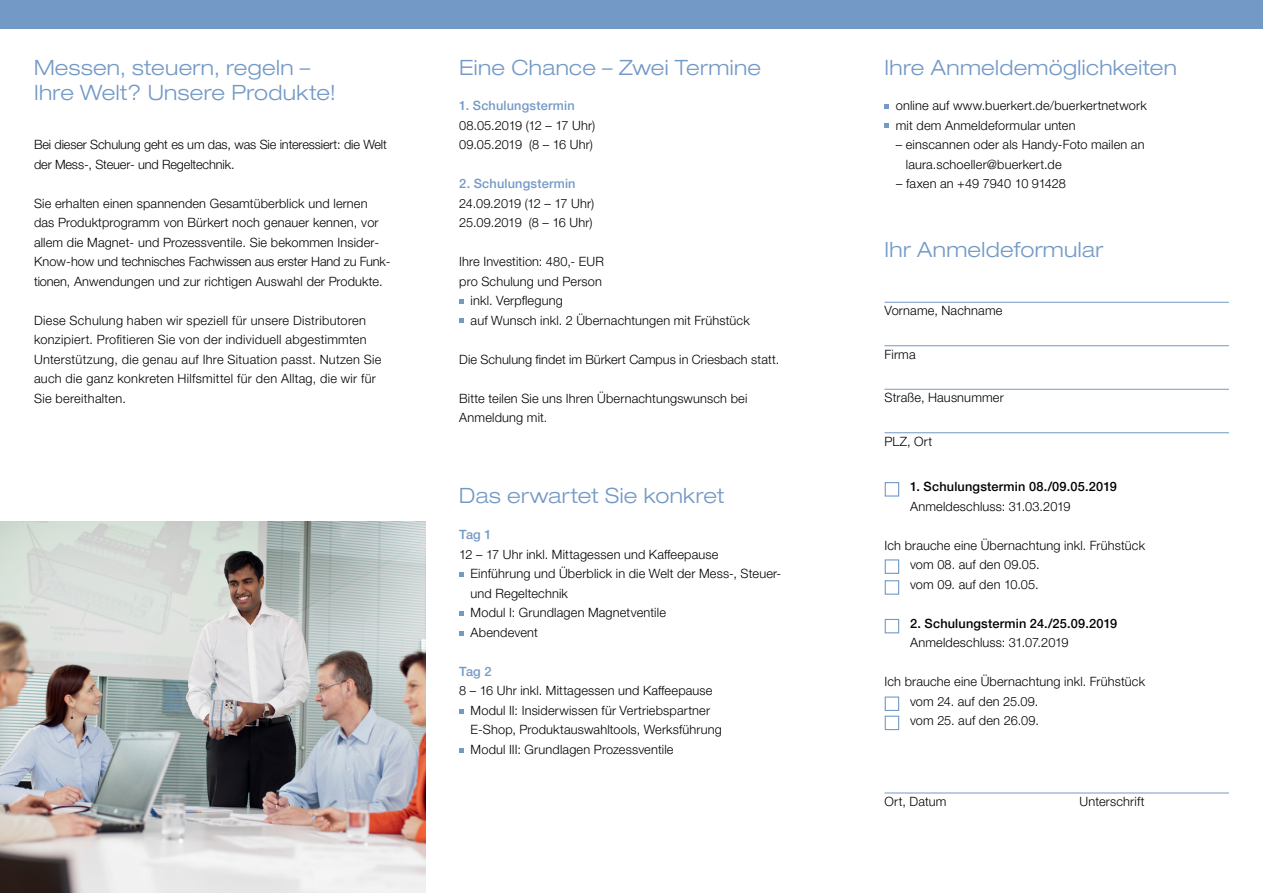
<style>
.page{position:relative;width:1263px;height:893px;background:#fff}
.page>*{position:absolute;margin:0;border:0;box-sizing:border-box;transform-origin:0 0}
.t1{font:300 expanded 21px "Helvetica Neue LTW1 G";letter-spacing:.015em;color:#7399c6}
.t2{font:300 12.75px/19.5px "Helvetica Neue LTW1 G";letter-spacing:.015em;color:#000}
.t3{font:500 12.75px/19.5px "Helvetica Neue LTW1 G";letter-spacing:.015em;color:#000}
.t4{font:300 12.75px/19.5px "Helvetica Neue LTW1 G";letter-spacing:-.01em;color:#000}
.t5{font:500 12.75px "Helvetica Neue LTW1 G";letter-spacing:.015em;color:#7399c6}
.t6{font:300 12.75px "Helvetica Neue LTW1 G";letter-spacing:-.005em;color:#000}
.t7{font:300 12.75px "Helvetica Neue LTW1 G";letter-spacing:-.025em;color:#000}
.s1{font-weight:300}
</style>
<div class="page">
<svg style="left:459px;top:299px;width:4px;height:5px"></svg>
<svg style="left:459px;top:319px;width:4px;height:4px"></svg>
<svg style="left:459px;top:573px;width:4px;height:4px"></svg>
<svg style="left:459px;top:612px;width:4px;height:4px"></svg>
<svg style="left:459px;top:631px;width:4px;height:4px"></svg>
<svg style="left:459px;top:709px;width:4px;height:4px"></svg>
<svg style="left:459px;top:748px;width:4px;height:4px"></svg>
<svg style="left:884px;top:104px;width:5px;height:5px"></svg>
<svg style="left:884px;top:124px;width:5px;height:4px"></svg>
<hr style="left:884px;top:302px;width:345px;height:1px;background:#7399c6">
<hr style="left:884px;top:345px;width:345px;height:1px;background:#7399c6">
<hr style="left:884px;top:389px;width:345px;height:1px;background:#7399c6">
<hr style="left:884px;top:432px;width:345px;height:1px;background:#7399c6">
<hr style="left:884px;top:793px;width:345px;height:1px;background:#7399c6">
<div style="left:885px;top:482px;width:14px;height:15px;border:1px solid #7399c6"></div>
<div style="left:885px;top:559px;width:14px;height:15px;border:1px solid #7399c6"></div>
<div style="left:885px;top:619px;width:14px;height:14px;border:1px solid #7399c6"></div>
<div style="left:885px;top:696px;width:14px;height:15px;border:1px solid #7399c6"></div>
<div style="left:885px;top:716px;width:14px;height:14px;border:1px solid #7399c6"></div>
<div style="left:0;top:0;width:1263px;height:29px;background:#7399c6"></div>
<img style="left:0;top:522px;width:425px;height:371px">
<div style="left:885px;top:580px;width:14px;height:15px;border:1px solid #7399c6"></div>
<p class="t1" style="left:34px;top:54px;width:278px">Messen, steuern, regeln –</p>
<p class="t1" style="left:34px;top:79px;width:304px">Ihre Welt? Unsere Produkte!</p>
<p class="t4" style="left:34px;top:135px;width:354px">Bei dieser Schulung geht es um das, was Sie interessiert: die Welt der Mess-, Steuer- und Regeltechnik.</p>
<p class="t2" style="left:34px;top:194px;width:358px">Sie erhalten einen spannenden Gesamtüberblick und lernen das Produktprogramm von Bürkert noch genauer kennen, vor allem die Magnet- und Prozessventile. Sie bekommen Insider-Know-how und technisches Fachwissen aus erster Hand zu Funk&shy;tionen, Anwendungen und zur richtigen Auswahl der Produkte.</p>
<p class="t2" style="left:34px;top:311px;width:349px">Diese Schulung haben wir speziell für unsere Distributoren konzipiert. Profitieren Sie von der individuell abgestimmten Unterstützung, die genau auf Ihre Situation passt. Nutzen Sie auch die ganz konkreten Hilfsmittel für den Alltag, die wir für Sie bereithalten.</p>
<p class="t1" style="left:459px;top:54px;width:303px">Eine Chance – Zwei Termine</p>
<p class="t5" style="left:459px;top:98px;width:117px">1. Schulungstermin</p>
<p class="t6" style="left:459px;top:117px;width:137px">08.05.2019 (12 – 17 Uhr)</p>
<p class="t2" style="left:459px;top:135px;width:135px">09.05.2019 (8 – 16 Uhr)</p>
<p class="t5" style="left:459px;top:176px;width:118px">2. Schulungstermin</p>
<p class="t7" style="left:459px;top:195px;width:136px">24.09.2019 (12 – 17 Uhr)</p>
<p class="t4" style="left:459px;top:213px;width:135px">25.09.2019 (8 – 16 Uhr)</p>
<p class="t2" style="left:459px;top:252px;width:146px">Ihre Investition: 480,- EUR</p>
<p class="t2" style="left:459px;top:271px;width:144px">pro Schulung und Person</p>
<p class="t2" style="left:471px;top:291px;width:94px">inkl. Verpflegung</p>
<p class="t2" style="left:471px;top:310px;width:281px">auf Wunsch inkl. 2 Übernachtungen mit Frühstück</p>
<p class="t2" style="left:459px;top:349px;width:322px">Die Schulung findet im Bürkert Campus in Criesbach statt.</p>
<p class="t2" style="left:459px;top:388px;width:290px">Bitte teilen Sie uns Ihren Übernachtungswunsch bei<br>Anmeldung mit.</p>
<p class="t1" style="left:459px;top:482px;width:267px">Das erwartet Sie konkret</p>
<p class="t5" style="left:459px;top:527px;width:34px">Tag 1</p>
<p class="t2" style="left:459px;top:545px;width:261px">12 – 17 Uhr inkl. Mittagessen und Kaffeepause</p>
<p class="t2" style="left:471px;top:564px;width:312px">Einführung und Überblick in die Welt der Mess-, Steuer&shy;und Regeltechnik</p>
<p class="t2" style="left:471px;top:603px;width:197px">Modul I: Grundlagen Magnetventile</p>
<p class="t2" style="left:471px;top:623px;width:69px">Abendevent</p>
<p class="t5" style="left:459px;top:664px;width:34px">Tag 2</p>
<p class="t2" style="left:459px;top:681px;width:255px">8 – 16 Uhr inkl. Mittagessen und Kaffeepause</p>
<p class="t2" style="left:471px;top:701px;width:253px">Modul II: Insiderwissen für Vertriebspartner<br>E-Shop, Produktauswahltools, Werksführung</p>
<p class="t2" style="left:471px;top:740px;width:204px">Modul III: Grundlagen Prozessventile</p>
<p class="t1" style="left:884px;top:54px;width:294px">Ihre Anmeldemöglichkeiten</p>
<p class="t2" style="left:896px;top:96px;width:252px">online auf www.buerkert.de/buerkertnetwork</p>
<p class="t2" style="left:896px;top:115px;width:181px">mit dem Anmeldeformular unten</p>
<p class="t2" style="left:906px;top:135px;width:240px;text-indent:-10px">– einscannen oder als Handy-Foto mailen an laura.schoeller@buerkert.de</p>
<p class="t2" style="left:896px;top:174px;width:171px">– faxen an +49 7940 10 91428</p>
<p class="t1" style="left:884px;top:236px;width:220px">Ihr Anmeldeformular</p>
<p class="t2" style="left:884px;top:301px;width:119px">Vorname, Nachname</p>
<p class="t2" style="left:884px;top:344px;width:33px">Firma</p>
<p class="t2" style="left:884px;top:388px;width:121px">Straße, Hausnummer</p>
<p class="t2" style="left:884px;top:431px;width:49px">PLZ, Ort</p>
<p class="t3" style="left:910px;top:477px;width:208px">1. Schulungstermin 08./09.05.2019<br><span class="s1">Anmeldeschluss: 31.03.2019</span></p>
<p class="t2" style="left:884px;top:535px;width:262px">Ich brauche eine Übernachtung inkl. Frühstück</p>
<p class="t2" style="left:910px;top:555px;width:131px">vom 08. auf den 09.05.</p>
<p class="t2" style="left:910px;top:574px;width:130px">vom 09. auf den 10.05.</p>
<p class="t3" style="left:910px;top:613px;width:209px">2. Schulungstermin 24./25.09.2019<br><span class="s1">Anmeldeschluss: 31.07.2019</span></p>
<p class="t2" style="left:884px;top:672px;width:262px">Ich brauche eine Übernachtung inkl. Frühstück</p>
<p class="t2" style="left:910px;top:691px;width:130px">vom 24. auf den 25.09.</p>
<p class="t2" style="left:910px;top:711px;width:130px">vom 25. auf den 26.09.</p>
<p class="t2" style="left:884px;top:792px;width:64px">Ort, Datum</p>
<p class="t2" style="left:1079px;top:792px;width:67px">Unterschrift</p>
</div>
